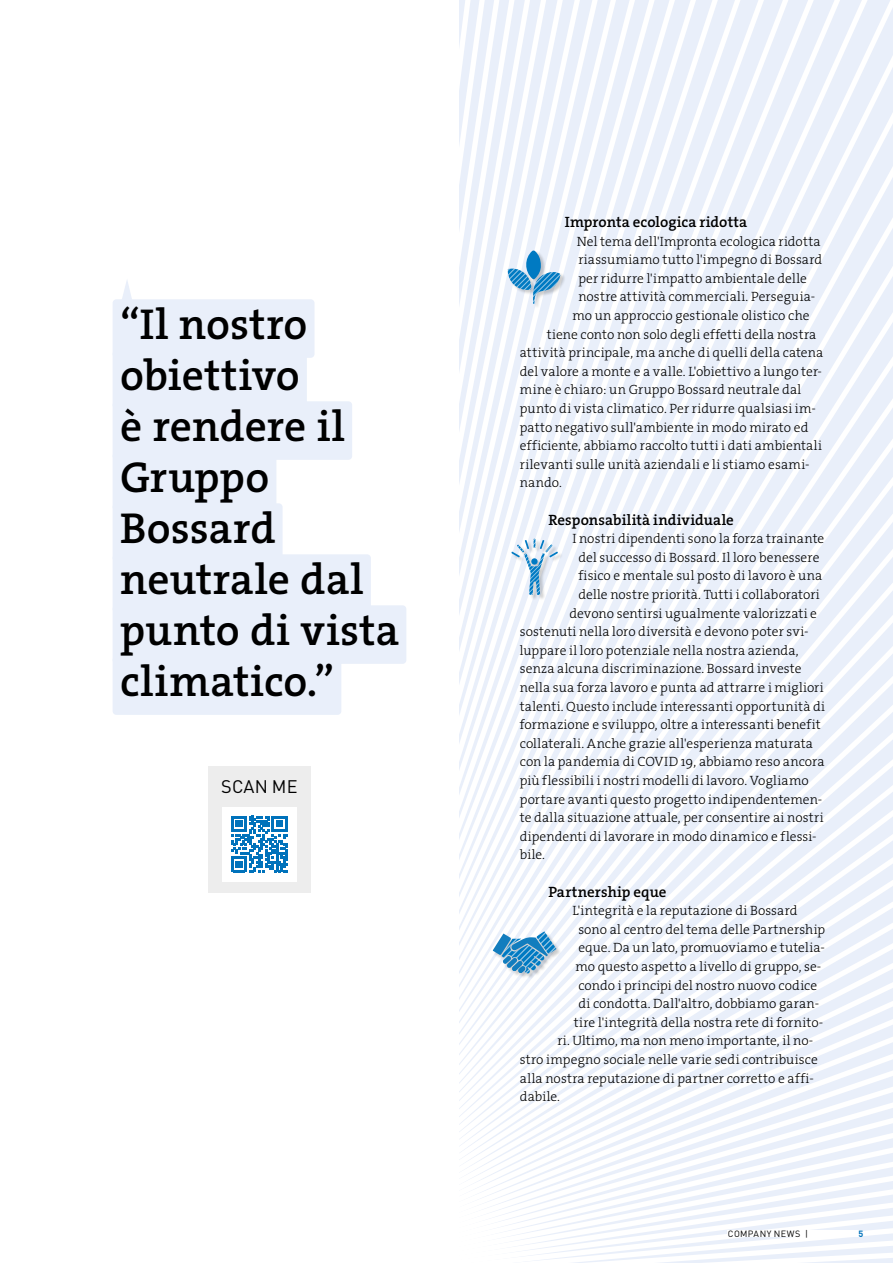
<style>
.page{position:relative;width:893px;height:1263px;background:#fff}
.page>*{position:absolute;margin:0;border:0;box-sizing:border-box;transform-origin:0 0}
.t1{font:43.5px/51px "The Serif HP6 Se Bld";letter-spacing:.005em;color:#000}
.t2{font:18px "DINOT";letter-spacing:.01em;color:#000}
.t3{font:15px "The Serif HP6 Se Bld";letter-spacing:.005em;color:#000}
.t4{font:13.5px "The Serif HP3 Lig";letter-spacing:.01em;color:#000}
.t5{font:9px "DINOT";letter-spacing:.045em;color:#000}
.t6{font:700 9px "DINOT";color:#0072bb}
</style>
<div class="page">
<svg style="left:459px;top:0;width:434px;height:1263px"></svg>
<div style="left:208px;top:766px;width:103px;height:127px;background:#ededed"></div>
<div style="left:222px;top:807px;width:75px;height:74px;background:#fff"></div>
<svg style="left:231px;top:816px;width:57px;height:56px"></svg>
<div style="left:113px;top:299px;width:201px;height:59px;background:#e9effa;border-radius:4px"></div>
<div style="left:113px;top:350px;width:194px;height:59px;background:#e9effa;border-radius:4px"></div>
<div style="left:113px;top:401px;width:239px;height:59px;background:#e9effa;border-radius:4px"></div>
<div style="left:113px;top:452px;width:163px;height:59px;background:#e9effa;border-radius:4px"></div>
<div style="left:113px;top:503px;width:170px;height:59px;background:#e9effa;border-radius:4px"></div>
<div style="left:113px;top:554px;width:258px;height:59px;background:#e9effa;border-radius:4px"></div>
<div style="left:113px;top:605px;width:293px;height:59px;background:#e9effa;border-radius:4px"></div>
<div style="left:113px;top:656px;width:228px;height:59px;background:#e9effa;border-radius:4px"></div>
<svg style="left:122px;top:280px;width:10px;height:19px"></svg>
<h1 class="t1" style="left:120px;top:299px;width:281px">“Il nostro obiettivo<br>è rendere il<br>Gruppo<br>Bossard neutrale dal punto di vista climatico.”</h1>
<h2 class="t2" style="left:221px;top:774px;width:78px">SCAN ME</h2>
<p class="t3" style="left:565px;top:212px;width:184px">Impronta ecologica ridotta</p>
<p class="t4" style="left:577px;top:232px;width:245px">Nel tema dell'Impronta ecologica ridotta</p>
<p class="t4" style="left:578px;top:251px;width:245px">riassumiamo tutto l'impegno di Bossard</p>
<p class="t4" style="left:578px;top:270px;width:230px">per ridurre l'impatto ambientale delle</p>
<p class="t4" style="left:578px;top:288px;width:238px">nostre attività commerciali. Perseguia-</p>
<p class="t4" style="left:572px;top:307px;width:239px">mo un approccio gestionale olistico che</p>
<p class="t4" style="left:547px;top:325px;width:271px">tiene conto non solo degli effetti della nostra</p>
<p class="t4" style="left:520px;top:344px;width:305px">attività principale, ma anche di quelli della catena</p>
<p class="t4" style="left:520px;top:363px;width:304px">del valore a monte e a valle. L'obiettivo a lungo ter-</p>
<p class="t4" style="left:520px;top:381px;width:283px">mine è chiaro: un Gruppo Bossard neutrale dal</p>
<p class="t4" style="left:520px;top:400px;width:298px">punto di vista climatico. Per ridurre qualsiasi im-</p>
<p class="t4" style="left:520px;top:418px;width:290px">patto negativo sull'ambiente in modo mirato ed</p>
<p class="t4" style="left:520px;top:437px;width:304px">efficiente, abbiamo raccolto tutti i dati ambientali</p>
<p class="t4" style="left:520px;top:456px;width:291px">rilevanti sulle unità aziendali e li stiamo esami-</p>
<p class="t4" style="left:520px;top:474px;width:43px">nando.</p>
<p class="t3" style="left:548px;top:510px;width:187px">Responsabilità individuale</p>
<p class="t4" style="left:572px;top:530px;width:254px">I nostri dipendenti sono la forza trainante</p>
<p class="t4" style="left:578px;top:549px;width:243px">del successo di Bossard. Il loro benessere</p>
<p class="t4" style="left:578px;top:567px;width:246px">fisico e mentale sul posto di lavoro è una</p>
<p class="t4" style="left:578px;top:586px;width:243px">delle nostre priorità. Tutti i collaboratori</p>
<p class="t4" style="left:569px;top:604px;width:249px">devono sentirsi ugualmente valorizzati e</p>
<p class="t4" style="left:520px;top:623px;width:290px">sostenuti nella loro diversità e devono poter svi-</p>
<p class="t4" style="left:520px;top:642px;width:280px">luppare il loro potenziale nella nostra azienda,</p>
<p class="t4" style="left:520px;top:660px;width:283px">senza alcuna discriminazione. Bossard investe</p>
<p class="t4" style="left:520px;top:679px;width:305px">nella sua forza lavoro e punta ad attrarre i migliori</p>
<p class="t4" style="left:520px;top:697px;width:307px">talenti. Questo include interessanti opportunità di</p>
<p class="t4" style="left:520px;top:716px;width:302px">formazione e sviluppo, oltre a interessanti benefit</p>
<p class="t4" style="left:520px;top:735px;width:295px">collaterali. Anche grazie all'esperienza maturata</p>
<p class="t4" style="left:520px;top:753px;width:306px">con la pandemia di COVID 19, abbiamo reso ancora</p>
<p class="t4" style="left:520px;top:772px;width:290px">più flessibili i nostri modelli di lavoro. Vogliamo</p>
<p class="t4" style="left:520px;top:790px;width:304px">portare avanti questo progetto indipendentemen-</p>
<p class="t4" style="left:520px;top:809px;width:305px">te dalla situazione attuale, per consentire ai nostri</p>
<p class="t4" style="left:520px;top:828px;width:298px">dipendenti di lavorare in modo dinamico e flessi-</p>
<p class="t4" style="left:520px;top:846px;width:27px">bile.</p>
<p class="t3" style="left:548px;top:882px;width:120px">Partnership eque</p>
<p class="t4" style="left:572px;top:902px;width:227px">L'integrità e la reputazione di Bossard</p>
<p class="t4" style="left:578px;top:921px;width:248px">sono al centro del tema delle Partnership</p>
<p class="t4" style="left:578px;top:939px;width:248px">eque. Da un lato, promuoviamo e tutelia-</p>
<p class="t4" style="left:575px;top:958px;width:248px">mo questo aspetto a livello di gruppo, se-</p>
<p class="t4" style="left:578px;top:976px;width:240px">condo i principi del nostro nuovo codice</p>
<p class="t4" style="left:578px;top:995px;width:242px">di condotta. Dall'altro, dobbiamo garan-</p>
<p class="t4" style="left:574px;top:1014px;width:251px">tire l'integrità della nostra rete di fornito-</p>
<p class="t4" style="left:557px;top:1032px;width:258px">ri. Ultimo, ma non meno importante, il no-</p>
<p class="t4" style="left:520px;top:1051px;width:300px">stro impegno sociale nelle varie sedi contribuisce</p>
<p class="t4" style="left:520px;top:1069px;width:295px">alla nostra reputazione di partner corretto e affi-</p>
<p class="t4" style="left:520px;top:1088px;width:42px">dabile.</p>
<p class="t5" style="left:728px;top:1227px;width:82px">COMPANY NEWS |</p>
<p class="t6" style="left:858px;top:1227px;width:6px">5</p>
</div>
